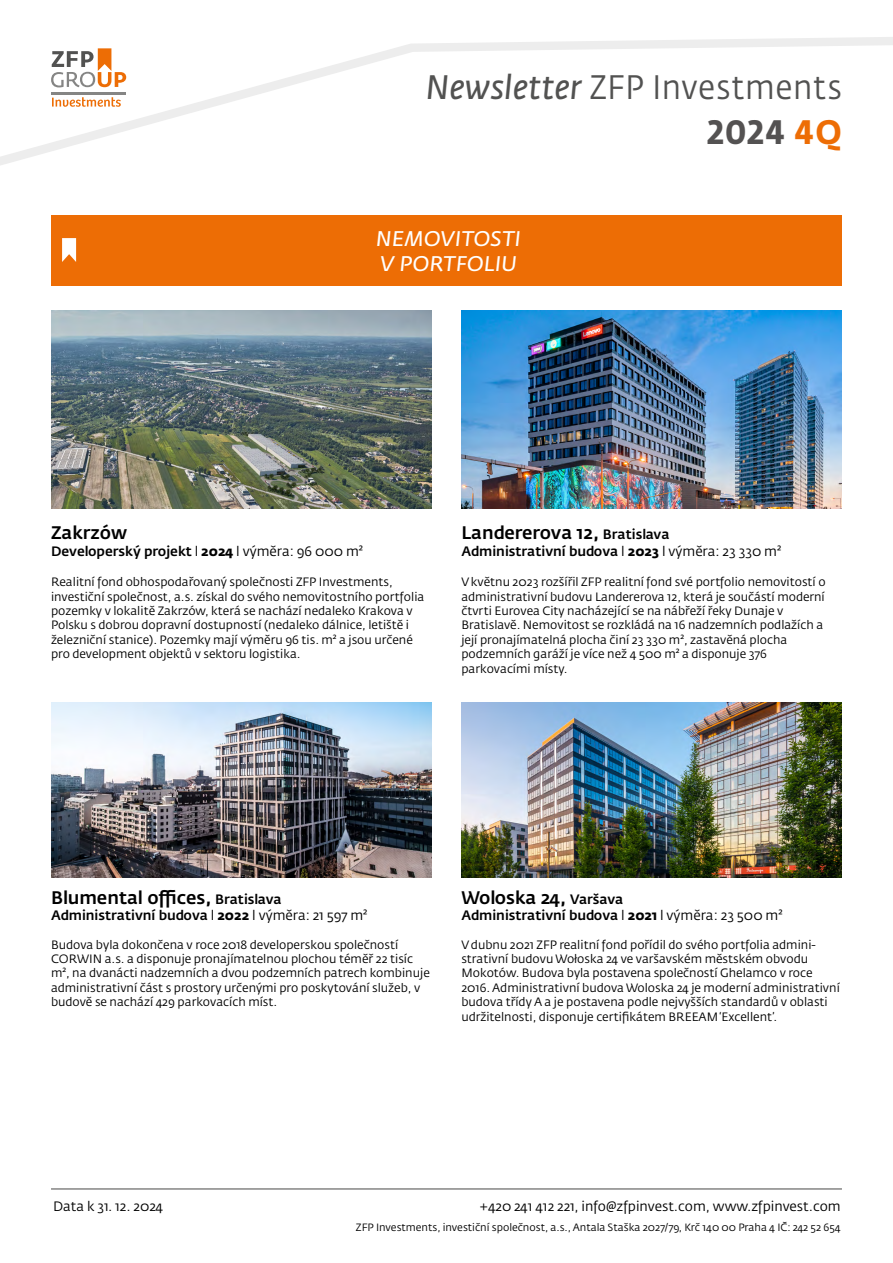
<style>
.page{position:relative;width:893px;height:1263px;background:#fff}
.page>*{position:absolute;margin:0;border:0;box-sizing:border-box;transform-origin:0 0}
.t1{font:33.6px/45px "Fedra Sans Pro";letter-spacing:.02em;color:#525251;text-align:right;scale:.93 1}
.t2{font:italic 21px/25.2px "Fedra Sans Pro";letter-spacing:.02em;color:#fff}
.t3{font:500 18px "Fedra Sans Pro";color:#000}
.t4{font:500 13.5px "Fedra Sans Pro";color:#000}
.t5{font:13.5px "Fedra Sans Pro";color:#000}
.t6{font:12px/14.4px "Fedra Sans Pro";color:#000}
.t7{font:10.5px "Fedra Sans Pro";color:#000}
.s1{font-style:italic}
.s2{font-weight:700;color:#545252}
.s3{font-weight:700;color:#ed6d05}
.s4{font-weight:400}
.s5{font-weight:700}
.s6{font-size:13.5px}
</style>
<div class="page">
<hr style="left:51px;top:1188px;width:791px;height:2px;background:#858584">
<svg style="left:0;top:37px;width:893px;height:128px"></svg>
<hr style="left:52px;top:92px;width:74px;height:2px;background:#858584">
<svg style="left:51px;top:48px;width:75px;height:39px"></svg>
<svg style="left:52px;top:97px;width:69px;height:10px"></svg>
<img style="left:51px;top:702px;width:381px;height:175px">
<img style="left:461px;top:702px;width:381px;height:175px">
<div style="left:51px;top:215px;width:791px;height:70px;background:#ed6d05"></div>
<img style="left:51px;top:311px;width:381px;height:198px">
<img style="left:461px;top:311px;width:381px;height:198px">
<svg style="left:62px;top:238px;width:14px;height:24px"></svg>
<h1 class="t1" style="left:426px;top:65px;width:449px"><span class="s1">Newsletter</span> ZFP Investments<br><span class="s2">2024</span> <span class="s3">4Q</span></h1>
<h2 class="t2" style="left:376px;top:226px;width:146px">NEMOVITOSTI<br>V PORTFOLIU</h2>
<h3 class="t3" style="left:51px;top:522px;width:78px">Zakrzów</h3>
<p class="t4" style="left:51px;top:542px;width:314px">Developerský projekt <span class="s4">l</span> <span class="s5">2024</span> <span class="s4">l výměra: 96 000 m²</span></p>
<p class="t6" style="left:51px;top:575px;width:375px">Realitní fond obhospodařovaný společnosti ZFP Investments, investiční společnost, a.s. získal do svého nemovitostního portfolia pozemky v lokalitě Zakrzów, která se nachází nedaleko Krakova v Polsku s dobrou dopravní dostupností (nedaleko dálnice, letiště i železniční stanice). Pozemky mají výměru 96 tis. m² a jsou určené pro development objektů v sektoru logistika.</p>
<h3 class="t3" style="left:461px;top:522px;width:210px">Landererova 12, <span class="s6">Bratislava</span></h3>
<p class="t4" style="left:461px;top:542px;width:321px">Administrativní budova <span class="s4">l</span> <span class="s5">2023</span> <span class="s4">l výměra: 23 330 m²</span></p>
<p class="t6" style="left:461px;top:575px;width:366px">V květnu 2023 rozšířil ZFP realitní fond své portfolio nemovitostí o administrativní budovu Landererova 12, která je součástí moderní čtvrti Eurovea City nacházející se na nábřeží řeky Dunaje v Bratislavě. Nemovitost se rozkládá na 16 nadzemních podlažích a její pronajímatelná plocha činí 23 330 m², zastavěná plocha podzemních garáží je více než 4 500 m² a disponuje 376 parkovacími místy.</p>
<h3 class="t3" style="left:51px;top:886px;width:232px">Blumental offices, <span class="s6">Bratislava</span></h3>
<p class="t4" style="left:51px;top:906px;width:318px">Administrativní budova <span class="s4">l</span> <span class="s5">2022</span> <span class="s4">l výměra: 21 597 m²</span></p>
<p class="t6" style="left:51px;top:937px;width:380px">Budova byla dokončena v roce 2018 developerskou společností CORWIN a.s. a disponuje pronajímatelnou plochou téměř 22 tisíc m², na dvanácti nadzemních a dvou podzemních patrech kombinuje administrativní část s prostory určenými pro poskytování služeb, v budově se nachází 429 parkovacích míst.</p>
<h3 class="t3" style="left:461px;top:886px;width:164px">Woloska 24, <span class="s6">Varšava</span></h3>
<p class="t4" style="left:461px;top:906px;width:323px">Administrativní budova <span class="s4">l</span> <span class="s5">2021</span> <span class="s4">l výměra: 23 500 m²</span></p>
<p class="t6" style="left:461px;top:937px;width:380px">V dubnu 2021 ZFP realitní fond pořídil do svého portfolia admini&shy;strativní budovu Wołoska 24 ve varšavském městském obvodu Mokotów. Budova byla postavena společností Ghelamco v roce 2016. Administrativní budova Woloska 24 je moderní administrativní budova třídy A a je postavena podle nejvyšších standardů v oblasti udržitelnosti, disponuje certifikátem BREEAM ‘Excellent’.</p>
<p class="t5" style="left:53px;top:1198px;width:112px">Data k 31. 12. 2024</p>
<p class="t5" style="left:480px;top:1198px;width:362px">+420 241 412 221, info@zfpinvest.com, www.zfpinvest.com</p>
<p class="t7" style="left:356px;top:1220px;width:486px">ZFP Investments, investiční společnost, a.s., Antala Staška 2027/79, Krč 140 00 Praha 4 IČ: 242 52 654</p>
</div>
